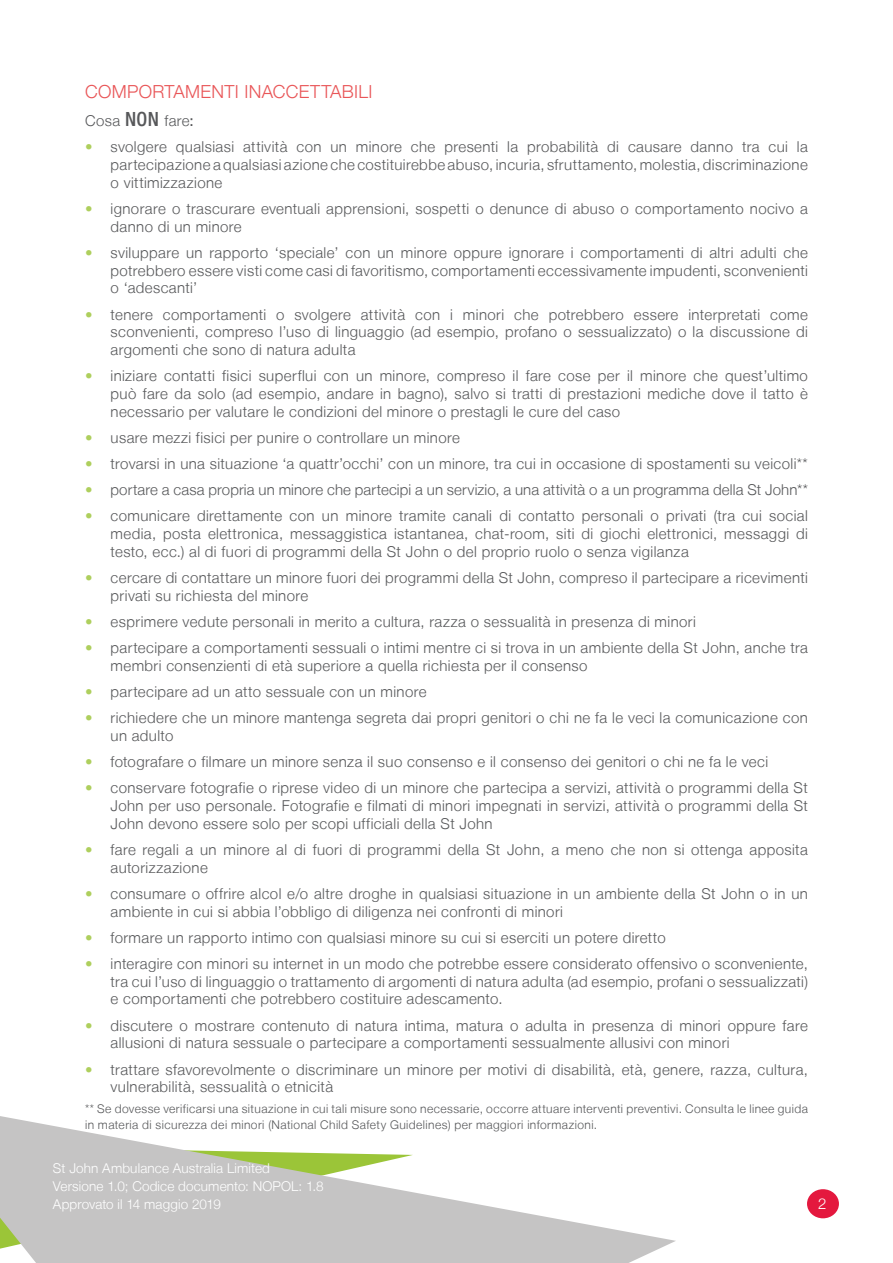
<style>
.page{position:relative;width:893px;height:1263px;background:#fff}
.page>*{position:absolute;margin:0;border:0;box-sizing:border-box;transform-origin:0 0}
.Head_B{font:300 18px "Helvetica Neue LT";letter-spacing:.015em;color:#e95658}
.Body_text{font:300 15px/17.7px "Helvetica Neue LT";letter-spacing:.025em;color:#57585a}
.Body_text-2{font:300 15px "Helvetica Neue LT";letter-spacing:.005em;color:#57585a}
.t1{font:300 15px "Helvetica Neue LT";color:#fff}
.t2{font:300 13.5px/18px "Helvetica Neue LT";letter-spacing:.01em;color:#fff}
.Body_text-3{font:300 12px/16.5px "Helvetica Neue LT";letter-spacing:.035em;color:#57585a}
.s1{font-weight:500;font-stretch:condensed;font-size:19.5px}
.s2{font-weight:500;font-stretch:condensed}
.s3{color:#aecf5d}
</style>
<div class="page">
<svg style="left:0;top:1116px;width:676px;height:147px;fill:#c5c4c4"></svg>
<div style="left:807px;top:1189px;width:32px;height:29px;background:#e4183e;border-radius:50%"></div>
<p class="Head_B" style="left:85px;top:80px;width:289px">COMPORTAMENTI INACCETTABILI</p>
<p class="Body_text" style="left:85px;top:111px;width:110px">Cosa <span class="s1">NON</span> fare<span class="s2">:</span></p>
<p class="Body_text" style="left:111px;top:138px;width:699px;text-align:justify;text-indent:-26px"><span class="s3">•</span> svolgere qualsiasi attività con un minore che presenti la probabilità di causare danno tra cui la partecipazione a qualsiasi azione che costituirebbe abuso, incuria, sfruttamento, molestia, discriminazione o vittimizzazione</p>
<p class="Body_text" style="left:111px;top:200px;width:699px;text-indent:-26px"><span class="s3">•</span> ignorare o trascurare eventuali apprensioni, sospetti o denunce di abuso o comportamento nocivo a danno di un minore</p>
<p class="Body_text" style="left:111px;top:243px;width:699px;text-align:justify;text-indent:-26px"><span class="s3">•</span> sviluppare un rapporto ‘speciale’ con un minore oppure ignorare i comportamenti di altri adulti che potrebbero essere visti come casi di favoritismo, comportamenti eccessivamente impudenti, sconvenienti o ‘adescanti’</p>
<p class="Body_text" style="left:111px;top:305px;width:699px;text-align:justify;text-indent:-26px"><span class="s3">•</span> tenere comportamenti o svolgere attività con i minori che potrebbero essere interpretati come sconvenienti, compreso l’uso di linguaggio (ad esempio, profano o sessualizzato) o la discussione di argomenti che sono di natura adulta</p>
<p class="Body_text" style="left:111px;top:367px;width:699px;text-align:justify;text-indent:-26px"><span class="s3">•</span> iniziare contatti fisici superflui con un minore, compreso il fare cose per il minore che quest’ultimo può fare da solo (ad esempio, andare in bagno), salvo si tratti di prestazioni mediche dove il tatto è necessario per valutare le condizioni del minore o prestagli le cure del caso</p>
<p class="Body_text" style="left:85px;top:428px;width:376px"><span class="s3">•</span> usare mezzi fisici per punire o controllare un minore</p>
<p class="Body_text" style="left:85px;top:454px;width:724px"><span class="s3">•</span> trovarsi in una situazione ‘a quattr’occhi’ con un minore, tra cui in occasione di spostamenti su veicoli**</p>
<p class="Body_text-2" style="left:85px;top:481px;width:724px"><span class="s3">•</span> portare a casa propria un minore che partecipi a un servizio, a una attività o a un programma della St John**</p>
<p class="Body_text" style="left:111px;top:507px;width:699px;text-align:justify;text-indent:-26px"><span class="s3">•</span> comunicare direttamente con un minore tramite canali di contatto personali o privati (tra cui social media, posta elettronica, messaggistica istantanea, chat-room, siti di giochi elettronici, messaggi di testo, ecc.) al di fuori di programmi della St John o del proprio ruolo o senza vigilanza</p>
<p class="Body_text" style="left:111px;top:568px;width:699px;text-indent:-26px"><span class="s3">•</span> cercare di contattare un minore fuori dei programmi della St John, compreso il partecipare a ricevimenti privati su richiesta del minore</p>
<p class="Body_text" style="left:85px;top:612px;width:612px"><span class="s3">•</span> esprimere vedute personali in merito a cultura, razza o sessualità in presenza di minori</p>
<p class="Body_text" style="left:111px;top:639px;width:699px;text-indent:-26px"><span class="s3">•</span> partecipare a comportamenti sessuali o intimi mentre ci si trova in un ambiente della St John, anche tra membri consenzienti di età superiore a quella richiesta per il consenso</p>
<p class="Body_text" style="left:85px;top:682px;width:343px"><span class="s3">•</span> partecipare ad un atto sessuale con un minore</p>
<p class="Body_text" style="left:111px;top:709px;width:699px;text-indent:-26px"><span class="s3">•</span> richiedere che un minore mantenga segreta dai propri genitori o chi ne fa le veci la comunicazione con un adulto</p>
<p class="Body_text" style="left:85px;top:753px;width:685px"><span class="s3">•</span> fotografare o filmare un minore senza il suo consenso e il consenso dei genitori o chi ne fa le veci</p>
<p class="Body_text" style="left:111px;top:779px;width:699px;text-align:justify;text-indent:-26px"><span class="s3">•</span> conservare fotografie o riprese video di un minore che partecipa a servizi, attività o programmi della St John per uso personale. Fotografie e filmati di minori impegnati in servizi, attività o programmi della St John devono essere solo per scopi ufficiali della St John</p>
<p class="Body_text" style="left:111px;top:840px;width:699px;text-indent:-26px"><span class="s3">•</span> fare regali a un minore al di fuori di programmi della St John, a meno che non si ottenga apposita autorizzazione</p>
<p class="Body_text" style="left:111px;top:884px;width:699px;text-indent:-26px"><span class="s3">•</span> consumare o offrire alcol e/o altre droghe in qualsiasi situazione in un ambiente della St John o in un ambiente in cui si abbia l’obbligo di diligenza nei confronti di minori</p>
<p class="Body_text" style="left:85px;top:928px;width:582px"><span class="s3">•</span> formare un rapporto intimo con qualsiasi minore su cui si eserciti un potere diretto</p>
<p class="Body_text" style="left:111px;top:954px;width:699px;text-align:justify;text-indent:-26px"><span class="s3">•</span> interagire con minori su internet in un modo che potrebbe essere considerato offensivo o sconveniente, tra cui l’uso di linguaggio o trattamento di argomenti di natura adulta (ad esempio, profani o sessualizzati) e comportamenti che potrebbero costituire adescamento.</p>
<p class="Body_text" style="left:111px;top:1016px;width:699px;text-indent:-26px"><span class="s3">•</span> discutere o mostrare contenuto di natura intima, matura o adulta in presenza di minori oppure fare allusioni di natura sessuale o partecipare a comportamenti sessualmente allusivi con minori</p>
<p class="Body_text" style="left:111px;top:1060px;width:699px;text-indent:-26px"><span class="s3">•</span> trattare sfavorevolmente o discriminare un minore per motivi di disabilità, età, genere, razza, cultura, vulnerabilità, sessualità o etnicità</p>
<p class="Body_text-3" style="left:85px;top:1100px;width:724px">** Se dovesse verificarsi una situazione in cui tali misure sono necessarie, occorre attuare interventi preventivi. Consulta le linee guida in materia di sicurezza dei minori (National Child Safety Guidelines) per maggiori informazioni.</p>
<p class="t2" style="left:53px;top:1159px;width:272px">St John Ambulance Australia Limited<br>Versione 1.0; Codice documento: NOPOL: 1.8<br>Approvato il 14 maggio 2019</p>
<p class="t1" style="left:818px;top:1194px;width:10px">2</p>
</div>
